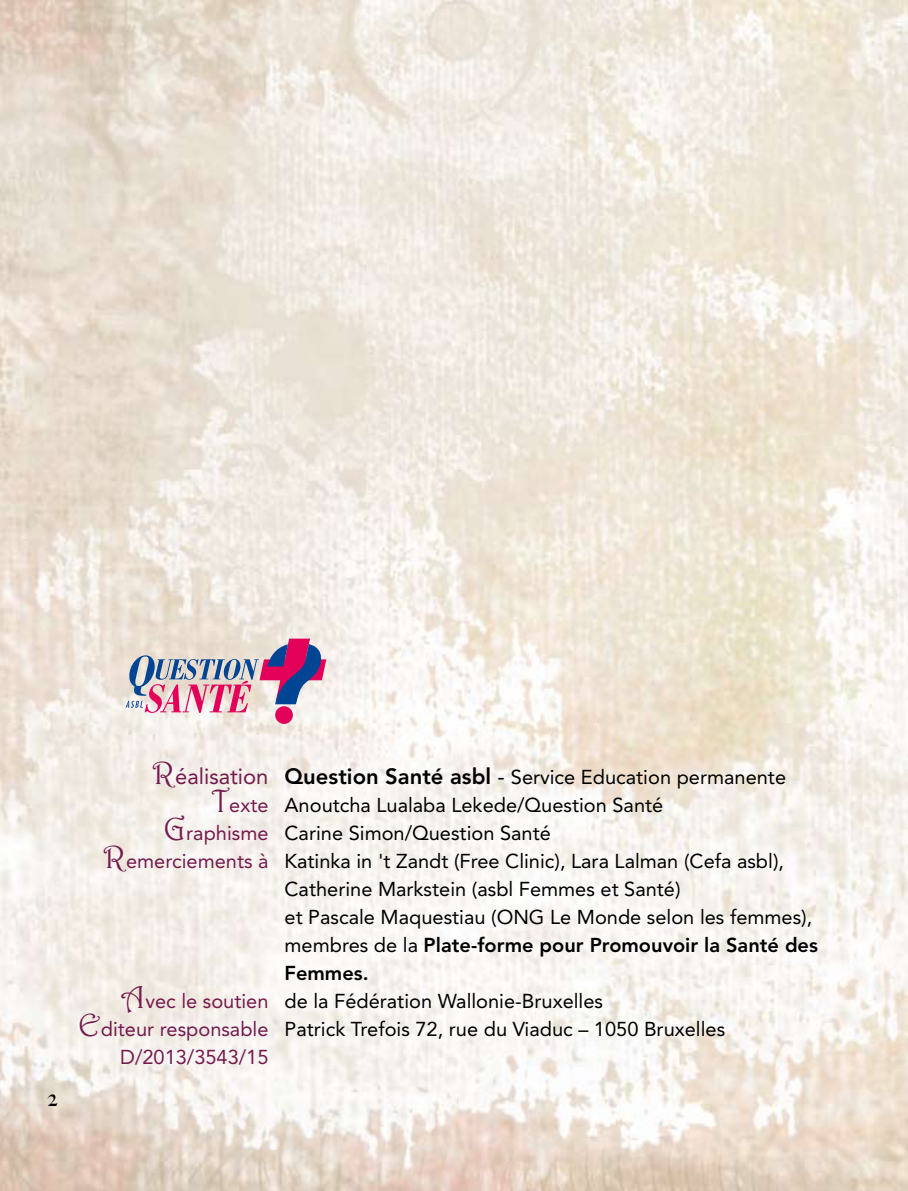
<style>
.page{position:relative;width:908px;height:1191px;background:#fff}
.page>*{position:absolute;margin:0;border:0;box-sizing:border-box;transform-origin:0 0}
.t1{font:500 24px "Big Caslon";color:#000}
.t2{font:20px "Avenir";color:#000}
.t3{font:800 20px "Avenir";color:#000}
.t4{font:20px "Avenir";color:#741a4d}
.s1{font-family:"Harrington";font-size:32px;color:#741a4d}
.s2{font-size:22px;color:#741a4d}
.s3{font-weight:800;font-size:22px}
.s4{font-size:22px}
.s5{color:#741a4d}
.s6{font-weight:400}
</style>
<div class="page">
<img style="left:0;top:0;width:907px;height:1191px">
<div style="left:275px;top:706px;width:18px;height:18px;background:#e30059;border-radius:50%"></div>
<svg style="left:125px;top:638px;width:201px;height:75px;background:#c1a2b7"></svg>
<p class="t1" style="left:47px;top:1084px;width:12px">2</p>
<p class="t2" style="left:152px;top:765px;width:634px"><span class="s1">R</span><span class="s2">éalisation</span> <span class="s3">Question Santé asbl</span> <span class="s4">-</span> Service Education permanente</p>
<p class="t2" style="left:211px;top:793px;width:453px"><span class="s1">T</span><span class="s5">exte</span> Anoutcha Lualaba Lekede/Question Santé</p>
<p class="t2" style="left:164px;top:821px;width:388px"><span class="s1">G</span><span class="s5">raphisme</span> Carine Simon/Question Santé</p>
<p class="t2" style="left:103px;top:849px;width:681px"><span class="s1">R</span><span class="s5">emerciements à</span> Katinka in 't Zandt (Free Clinic), Lara Lalman (Cefa asbl),</p>
<p class="t2" style="left:284px;top:877px;width:397px">Catherine Markstein (asbl Femmes et Santé)</p>
<p class="t2" style="left:284px;top:905px;width:529px">et Pascale Maquestiau (ONG Le Monde selon les femmes),</p>
<p class="t3" style="left:284px;top:933px;width:534px"><span class="s6">membres de la</span> Plate-forme pour Promouvoir la Santé des</p>
<p class="t3" style="left:284px;top:961px;width:86px">Femmes.</p>
<p class="t2" style="left:121px;top:989px;width:483px"><span class="s1">A</span><span class="s5">vec le soutien</span> de la Fédération Wallonie-Bruxelles</p>
<p class="t2" style="left:79px;top:1017px;width:647px"><span class="s1">E</span><span class="s5">diteur responsable</span> Patrick Trefois 72, rue du Viaduc – 1050 Bruxelles</p>
<p class="t4" style="left:120px;top:1045px;width:150px">D/2013/3543/15</p>
</div>
